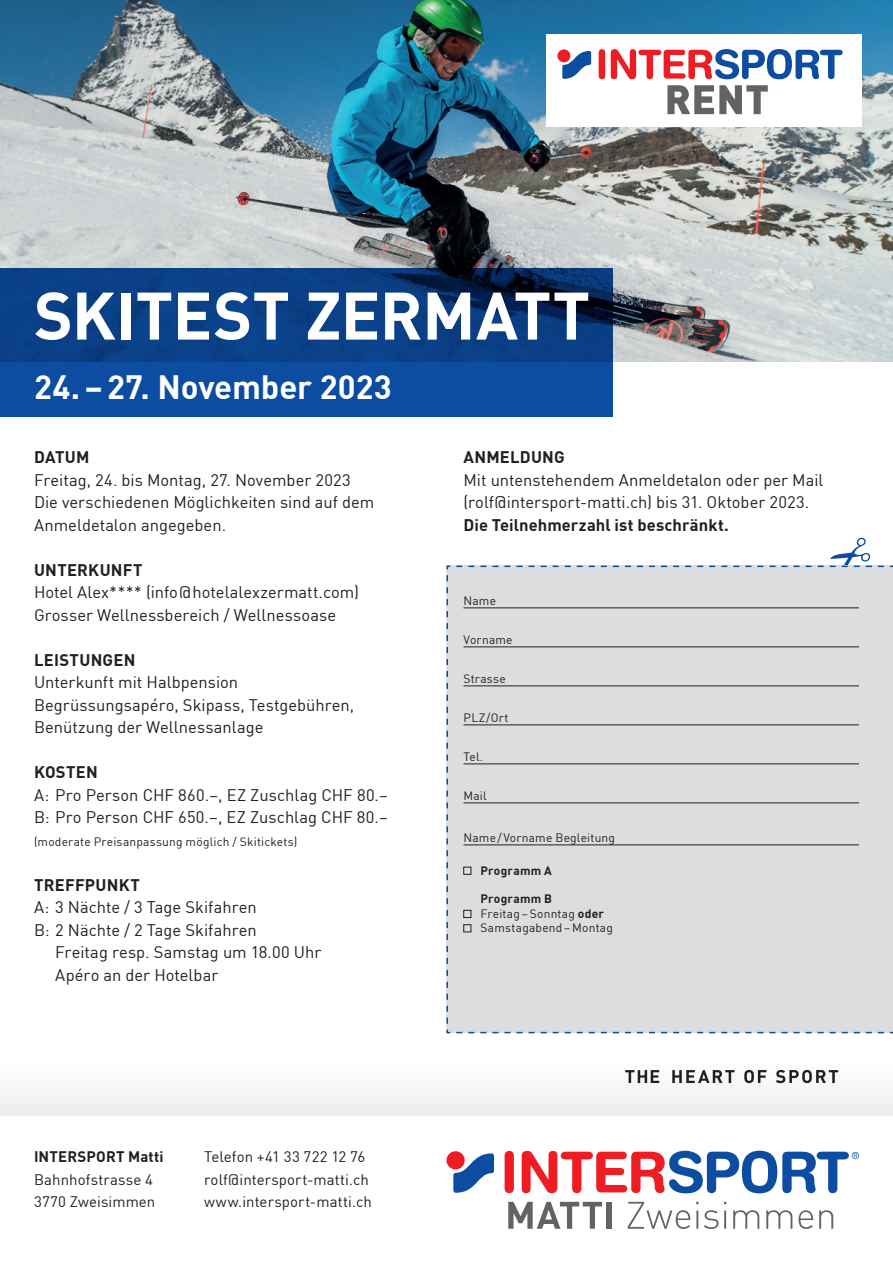
<style>
.page{position:relative;width:893px;height:1263px;background:#fff}
.page>*{position:absolute;margin:0;border:0;box-sizing:border-box;transform-origin:0 0}
.t1{font:700 66px "FFDIN Profor IIC";letter-spacing:-.01em;color:#fff}
.t2{font:700 33px "FFDIN Profor IIC";letter-spacing:-.005em;color:#fff}
.t3{font:16.5px/22.5px "FFDIN Profor IIC";color:#231f20}
.t4{font:700 16.5px "FFDIN Profor IIC";letter-spacing:.015em;color:#231f20}
.t5{font:15px/22.5px "FFDIN Profor IIC";letter-spacing:.005em;color:#231f20}
.t6{font:700 15px "FFDIN Profor IIC";letter-spacing:.01em;color:#231f20}
.t7{font:12px/14.4px "FFDIN Profor IIC";letter-spacing:.015em;color:#231f20}
.t8{font:700 12px "FFDIN Profor IIC";letter-spacing:.015em;color:#231f20}
.s1{font-weight:700}
</style>
<div class="page">
<div style="left:0;top:1059px;width:893px;height:57px;background:#f5f5f6"></div>
<svg style="left:830px;top:538px;width:41px;height:27px"></svg>
<div style="left:446px;top:565px;width:447px;height:469px;background:#dcdddf"></div>
<img style="left:0;top:0;width:893px;height:361px">
<div style="left:505px;top:1151px;width:9px;height:42px;background:#ee1d23;border-radius:5px"></div>
<svg style="left:522px;top:1151px;width:337px;height:42px"></svg>
<svg style="left:446px;top:1151px;width:19px;height:18px"></svg>
<svg style="left:453px;top:1153px;width:41px;height:40px"></svg>
<svg style="left:508px;top:1202px;width:94px;height:27px"></svg>
<div style="left:606px;top:1202px;width:6px;height:27px;background:#636366"></div>
<svg style="left:628px;top:1202px;width:62px;height:27px"></svg>
<svg style="left:696px;top:1210px;width:2px;height:19px"></svg>
<svg style="left:704px;top:1210px;width:14px;height:19px"></svg>
<svg style="left:724px;top:1210px;width:2px;height:19px"></svg>
<svg style="left:733px;top:1210px;width:26px;height:19px"></svg>
<svg style="left:766px;top:1210px;width:26px;height:19px"></svg>
<svg style="left:798px;top:1210px;width:15px;height:19px"></svg>
<svg style="left:819px;top:1210px;width:14px;height:19px"></svg>
<svg style="left:625px;top:1070px;width:34px;height:13px"></svg>
<svg style="left:672px;top:1070px;width:62px;height:13px"></svg>
<svg style="left:744px;top:1070px;width:22px;height:13px"></svg>
<svg style="left:776px;top:1070px;width:62px;height:13px"></svg>
<svg style="left:0;top:268px;width:612px;height:149px;background:#0a4189"></svg>
<hr style="left:463px;top:607px;width:396px;height:1px;background:#231f20">
<hr style="left:463px;top:646px;width:396px;height:1px;background:#231f20">
<hr style="left:463px;top:685px;width:396px;height:1px;background:#231f20">
<hr style="left:463px;top:724px;width:396px;height:1px;background:#231f20">
<hr style="left:463px;top:763px;width:396px;height:1px;background:#231f20">
<hr style="left:463px;top:802px;width:396px;height:1px;background:#231f20">
<hr style="left:463px;top:844px;width:396px;height:1px;background:#231f20">
<div style="left:463px;top:867px;width:8px;height:7px;border:1px solid #231f20"></div>
<div style="left:463px;top:910px;width:8px;height:8px;border:1px solid #231f20"></div>
<div style="left:463px;top:924px;width:8px;height:8px;border:1px solid #231f20"></div>
<div style="left:546px;top:34px;width:316px;height:93px;background:#fff"></div>
<div style="left:599px;top:49px;width:6px;height:30px;background:#ee1d23;border-radius:3px"></div>
<svg style="left:611px;top:49px;width:232px;height:30px"></svg>
<svg style="left:557px;top:49px;width:13px;height:13px"></svg>
<svg style="left:562px;top:51px;width:29px;height:28px"></svg>
<svg style="left:667px;top:85px;width:101px;height:29px"></svg>
<h1 class="t1" style="left:34px;top:291px;width:558px">SKITEST ZERMATT</h1>
<h2 class="t2" style="left:34px;top:375px;width:359px">24. – 27. November 2023</h2>
<p class="t4" style="left:34px;top:451px;width:57px">DATUM</p>
<p class="t3" style="left:34px;top:470px;width:342px">Freitag, 24. bis Montag, 27. November 2023<br>Die verschiedenen Möglichkeiten sind auf dem<br>Anmeldetalon angegeben.</p>
<p class="t4" style="left:34px;top:564px;width:110px">UNTERKUNFT</p>
<p class="t3" style="left:34px;top:582px;width:326px">Hotel Alex**** (info@hotelalexzermatt.com)<br>Grosser Wellnessbereich / Wellnessoase</p>
<p class="t4" style="left:34px;top:654px;width:103px">LEISTUNGEN</p>
<p class="t3" style="left:34px;top:672px;width:322px">Unterkunft mit Halbpension<br>Begrüssungsapéro, Skipass, Testgebühren,<br>Benützung der Wellnessanlage</p>
<p class="t4" style="left:34px;top:766px;width:65px">KOSTEN</p>
<p class="t3" style="left:34px;top:785px;width:356px">A: Pro Person CHF 860.–, EZ Zuschlag CHF 80.–<br>B: Pro Person CHF 650.–, EZ Zuschlag CHF 80.–</p>
<p class="t7" style="left:34px;top:835px;width:265px">(moderate Preisanpassung möglich / Skitickets)</p>
<p class="t4" style="left:34px;top:879px;width:107px">TREFFPUNKT</p>
<p class="t3" style="left:34px;top:897px;width:224px">A: 3 Nächte / 3 Tage Skifahren</p>
<p class="t3" style="left:34px;top:920px;width:224px">B: 2 Nächte / 2 Tage Skifahren</p>
<p class="t3" style="left:55px;top:942px;width:268px">Freitag resp. Samstag um 18.00 Uhr</p>
<p class="t3" style="left:55px;top:965px;width:165px">Apéro an der Hotelbar</p>
<p class="t6" style="left:34px;top:1151px;width:131px">INTERSPORT Matti</p>
<p class="t5" style="left:34px;top:1169px;width:123px">Bahnhofstrasse 4<br>3770 Zweisimmen</p>
<p class="t5" style="left:204px;top:1146px;width:169px">Telefon +41 33 722 12 76 rolf@intersport-matti.ch www.intersport-matti.ch</p>
<p class="t4" style="left:464px;top:451px;width:103px">ANMELDUNG</p>
<p class="t3" style="left:463px;top:470px;width:361px">Mit untenstehendem Anmeldetalon oder per Mail (rolf@intersport-matti.ch) bis 31. Oktober 2023.</p>
<p class="t4" style="left:463px;top:519px;width:267px">Die Teilnehmerzahl ist beschränkt.</p>
<p class="t7" style="left:463px;top:594px;width:34px">Name</p>
<p class="t7" style="left:463px;top:633px;width:51px">Vorname</p>
<p class="t7" style="left:463px;top:672px;width:44px">Strasse</p>
<p class="t7" style="left:463px;top:711px;width:46px">PLZ/Ort</p>
<p class="t7" style="left:463px;top:750px;width:21px">Tel.</p>
<p class="t7" style="left:463px;top:789px;width:25px">Mail</p>
<p class="t7" style="left:463px;top:831px;width:153px">Name / Vorname Begleitung</p>
<p class="t8" style="left:480px;top:866px;width:73px">Programm A</p>
<p class="t7" style="left:480px;top:893px;width:134px"><span class="s1">Programm B<br></span>Freitag – Sonntag <span class="s1">oder<br></span>Samstagabend – Montag</p>
</div>
